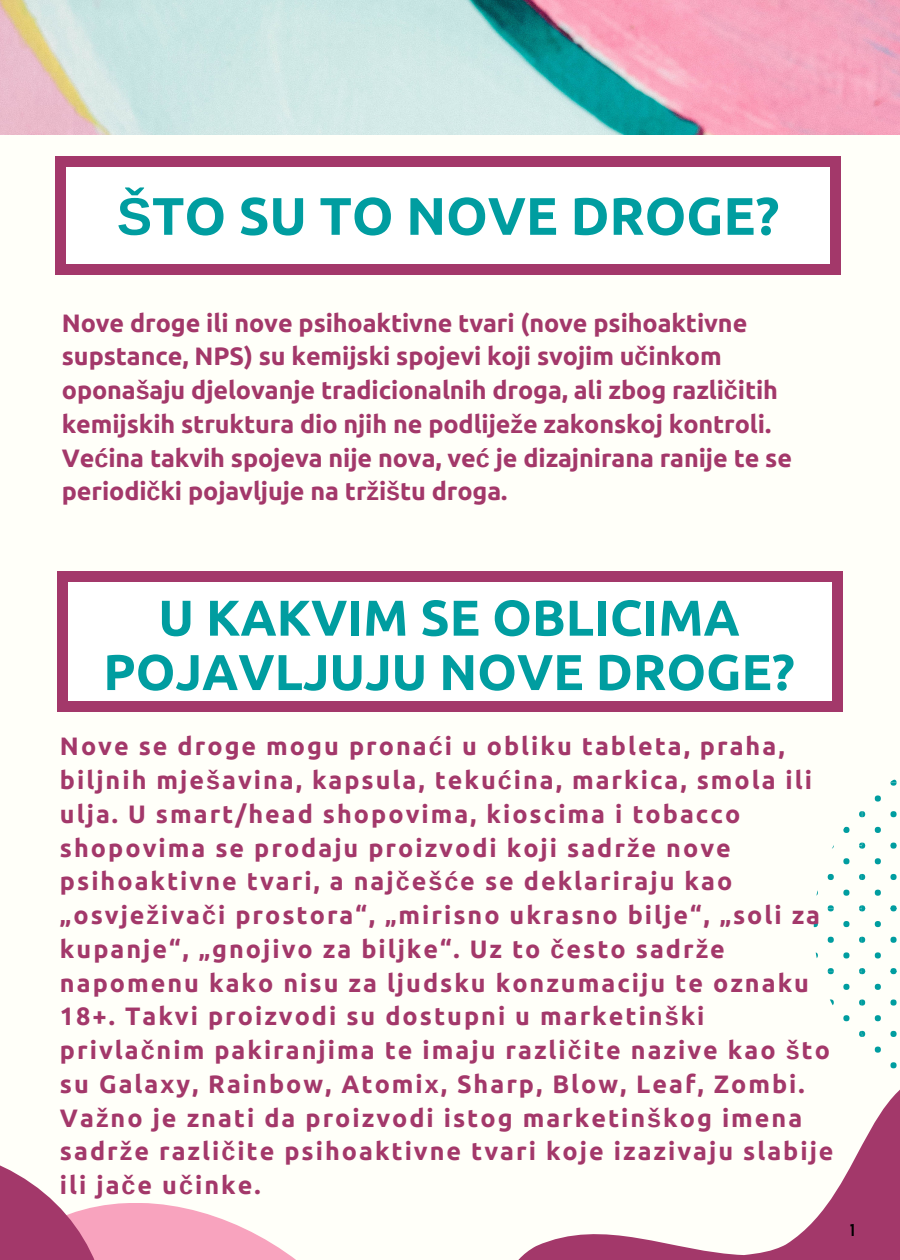
<style>
.page{position:relative;width:900px;height:1260px;background:#fffff9}
.page>*{position:absolute;margin:0;border:0;box-sizing:border-box;transform-origin:0 0}
.t1{font:700 52.75px "Ubuntu";color:#009da0}
.t2{font:700 50.25px/54.5px "Ubuntu";color:#009da0;text-align:center}
.t3{font:700 25.25px/33.8px "Ubuntu";letter-spacing:.08em;color:#a3386a}
.t4{font:700 25.25px/33.8px "Ubuntu";letter-spacing:-.005em;color:#a3386a}
.t5{font:15px "Norwester";color:#000}
.s1{font-family:"Liberation Sans"}
</style>
<div class="page">
<div style="left:890px;top:811px;width:7px;height:6px;background:#009da0;border-radius:50%"></div>
<svg style="left:875px;top:827px;width:6px;height:6px"></svg>
<div style="left:875px;top:795px;width:6px;height:7px;background:#009da0;border-radius:50%"></div>
<svg style="left:890px;top:780px;width:7px;height:6px"></svg>
<div style="left:890px;top:874px;width:7px;height:6px;background:#009da0;border-radius:50%"></div>
<svg style="left:875px;top:890px;width:6px;height:6px"></svg>
<svg style="left:875px;top:858px;width:6px;height:6px"></svg>
<svg style="left:890px;top:843px;width:7px;height:6px"></svg>
<div style="left:890px;top:937px;width:7px;height:6px;background:#009da0;border-radius:50%"></div>
<div style="left:875px;top:952px;width:6px;height:7px;background:#009da0;border-radius:50%"></div>
<svg style="left:875px;top:921px;width:6px;height:6px"></svg>
<svg style="left:890px;top:905px;width:7px;height:6px"></svg>
<svg style="left:890px;top:999px;width:7px;height:7px"></svg>
<svg style="left:875px;top:1015px;width:6px;height:6px"></svg>
<svg style="left:875px;top:984px;width:6px;height:6px"></svg>
<svg style="left:890px;top:968px;width:7px;height:6px"></svg>
<div style="left:890px;top:1062px;width:7px;height:6px;background:#009da0;border-radius:50%"></div>
<svg style="left:875px;top:1047px;width:6px;height:6px"></svg>
<svg style="left:890px;top:1031px;width:7px;height:6px"></svg>
<svg style="left:859px;top:811px;width:6px;height:6px"></svg>
<svg style="left:843px;top:827px;width:6px;height:6px"></svg>
<svg style="left:859px;top:874px;width:6px;height:6px"></svg>
<svg style="left:828px;top:874px;width:6px;height:6px"></svg>
<svg style="left:843px;top:890px;width:6px;height:6px"></svg>
<svg style="left:843px;top:858px;width:6px;height:6px"></svg>
<svg style="left:859px;top:843px;width:6px;height:6px"></svg>
<svg style="left:859px;top:937px;width:6px;height:6px"></svg>
<svg style="left:828px;top:937px;width:6px;height:6px"></svg>
<svg style="left:815px;top:952px;width:3px;height:6px"></svg>
<div style="left:843px;top:952px;width:6px;height:7px;background:#009da0;border-radius:50%"></div>
<svg style="left:814px;top:921px;width:4px;height:6px"></svg>
<svg style="left:843px;top:921px;width:6px;height:6px"></svg>
<svg style="left:859px;top:905px;width:6px;height:6px"></svg>
<svg style="left:828px;top:905px;width:6px;height:6px"></svg>
<svg style="left:859px;top:999px;width:6px;height:7px"></svg>
<svg style="left:828px;top:999px;width:6px;height:7px"></svg>
<svg style="left:843px;top:1015px;width:6px;height:6px"></svg>
<svg style="left:843px;top:984px;width:6px;height:6px"></svg>
<svg style="left:859px;top:968px;width:6px;height:6px"></svg>
<svg style="left:828px;top:968px;width:6px;height:6px"></svg>
<svg style="left:859px;top:1031px;width:6px;height:6px"></svg>
<svg style="left:518px;top:1089px;width:382px;height:171px"></svg>
<svg style="left:0;top:1165px;width:296px;height:95px"></svg>
<img style="left:0;top:0;width:900px;height:135px">
<div style="left:56px;top:165px;width:784px;height:101px;background:#fff"></div>
<div style="left:830px;top:264px;width:11px;height:11px;background:#a3386a"></div>
<div style="left:55px;top:166px;width:11px;height:99px;background:#a3386a"></div>
<div style="left:55px;top:264px;width:11px;height:11px;background:#a3386a"></div>
<div style="left:830px;top:166px;width:11px;height:99px;background:#a3386a"></div>
<div style="left:65px;top:264px;width:766px;height:11px;background:#a3386a"></div>
<div style="left:830px;top:157px;width:11px;height:10px;background:#a3386a"></div>
<div style="left:55px;top:157px;width:11px;height:10px;background:#a3386a"></div>
<div style="left:65px;top:157px;width:766px;height:10px;background:#a3386a"></div>
<div style="left:58px;top:579px;width:784px;height:124px;background:#fff"></div>
<div style="left:832px;top:701px;width:11px;height:11px;background:#a3386a"></div>
<div style="left:57px;top:581px;width:11px;height:121px;background:#a3386a"></div>
<div style="left:57px;top:701px;width:11px;height:11px;background:#a3386a"></div>
<div style="left:832px;top:581px;width:11px;height:121px;background:#a3386a"></div>
<div style="left:67px;top:701px;width:766px;height:11px;background:#a3386a"></div>
<div style="left:832px;top:571px;width:11px;height:11px;background:#a3386a"></div>
<div style="left:57px;top:571px;width:11px;height:11px;background:#a3386a"></div>
<div style="left:67px;top:571px;width:766px;height:11px;background:#a3386a"></div>
<h1 class="t1" style="left:117px;top:186px;width:664px"><span class="s1">Š</span>TO SU TO NOVE DROGE?</h1>
<p class="t4" style="left:62px;top:305px;width:732px">Nove droge ili nove psihoaktivne tvari (nove psihoaktivne supstance, NPS) su kemijski spojevi koji svojim u<span class="s1">č</span>inkom opona<span class="s1">š</span>aju djelovanje tradicionalnih droga, ali zbog razli<span class="s1">č</span>itih kemijskih struktura dio njih ne podlije<span class="s1">ž</span>e zakonskoj kontroli.<br>Ve<span class="s1">ć</span>ina takvih spojeva nije nova, ve<span class="s1">ć</span> je dizajnirana ranije te se periodi<span class="s1">č</span>ki pojavljuje na tr<span class="s1">ž</span>i<span class="s1">š</span>tu droga.</p>
<h2 class="t2" style="left:103px;top:590px;width:693px">U KAKVIM SE OBLICIMA<br>POJAVLJUJU NOVE DROGE?</h2>
<p class="t3" style="left:60px;top:729px;width:775px">Nove se droge mogu prona<span class="s1">ć</span>i u obliku tableta, praha, biljnih mje<span class="s1">š</span>avina, kapsula, teku<span class="s1">ć</span>ina, markica, smola ili ulja. U smart/head shopovima, kioscima i tobacco shopovima se prodaju proizvodi koji sadr<span class="s1">ž</span>e nove psihoaktivne tvari, a naj<span class="s1">č</span>e<span class="s1">šć</span>e se deklariraju kao „osvje<span class="s1">ž</span>iva<span class="s1">č</span>i prostora“, „mirisno ukrasno bilje“, „soli za kupanje“, „gnojivo za biljke“. Uz to <span class="s1">č</span>esto sadr<span class="s1">ž</span>e napomenu kako nisu za ljudsku konzumaciju te oznaku 18+. Takvi proizvodi su dostupni u marketin<span class="s1">š</span>ki privla<span class="s1">č</span>nim pakiranjima te imaju razli<span class="s1">č</span>ite nazive kao <span class="s1">š</span>to su Galaxy, Rainbow, Atomix, Sharp, Blow, Leaf, Zombi.<br>Va<span class="s1">ž</span>no je znati da proizvodi istog marketin<span class="s1">š</span>kog imena sadr<span class="s1">ž</span>e razli<span class="s1">č</span>ite psihoaktivne tvari koje izazivaju slabije ili ja<span class="s1">č</span>e u<span class="s1">č</span>inke.</p>
<p class="t5" style="left:850px;top:1223px;width:6px">1</p>
</div>
